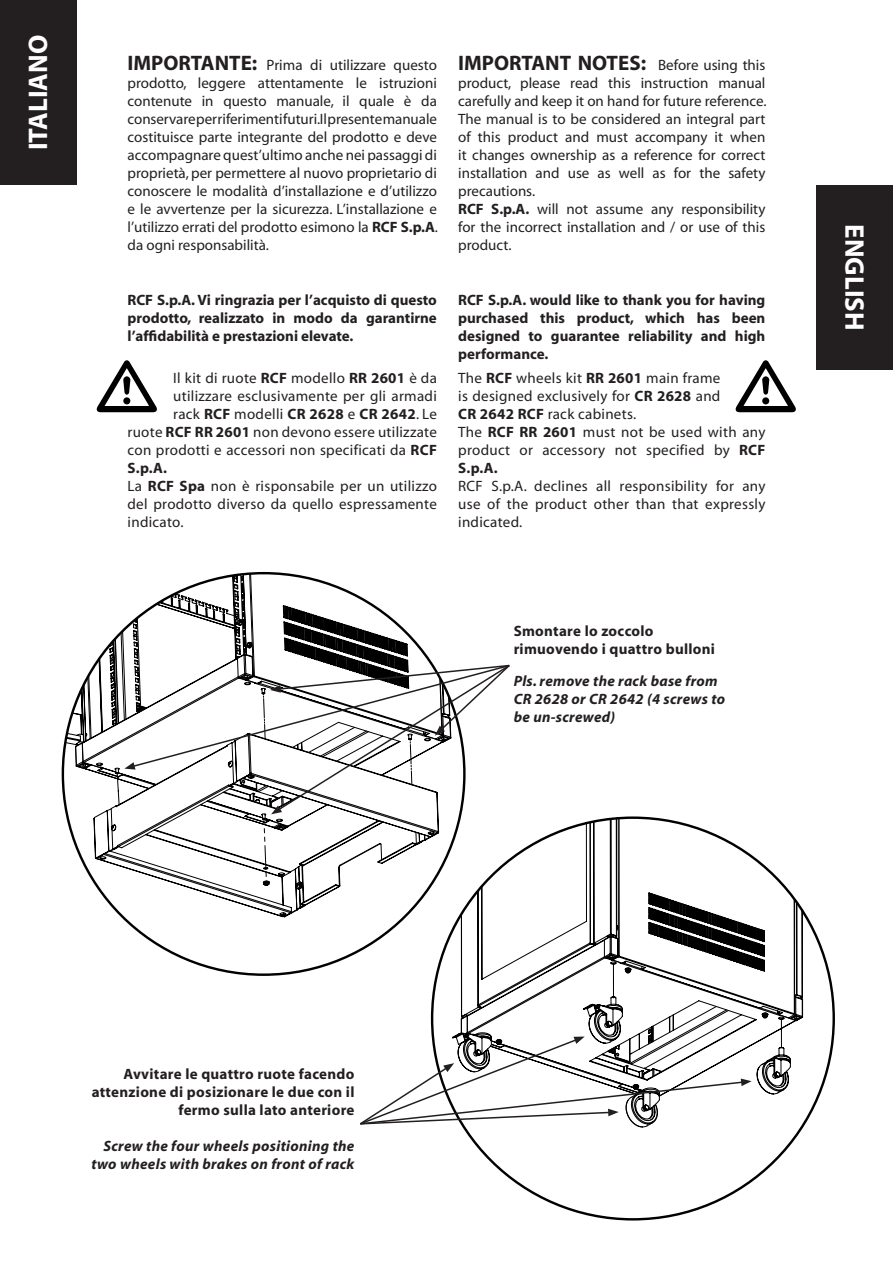
<style>
.page{position:relative;width:893px;height:1263px;background:#fff}
.page>*{position:absolute;margin:0;border:0;box-sizing:border-box;transform-origin:0 0}
.t1{font:700 27px "Myriad";color:#fff}
.t2{font:700 21px "Myriad";color:#231f20}
.t3{font:15px/18px "Myriad";letter-spacing:.015em;color:#231f20;text-align:justify}
.t4{font:700 15px/18px "Myriad";letter-spacing:.015em;color:#231f20;text-align:justify}
.t5{font:italic 700 15px/18px "Myriad";letter-spacing:.02em;color:#231f20}
.s1{font-weight:700;font-size:21px}
.s2{font-weight:700}
.s3{font-weight:400;font-size:15px}
</style>
<div class="page">
<div style="left:816px;top:185px;width:77px;height:185px;background:#231f20"></div>
<div style="left:0;top:0;width:77px;height:185px;background:#231f20"></div>
<svg style="left:97px;top:360px;width:60px;height:52px"></svg>
<svg style="left:736px;top:360px;width:60px;height:52px"></svg>
<svg style="left:65px;top:681px;width:19px;height:186px"></svg>
<svg style="left:87px;top:573px;width:708px;height:554px"></svg>
<h1 class="t1" style="left:24px;top:150px;width:117px;rotate:-90deg">ITALIANO</h1>
<p class="t3" style="left:128px;top:56px;width:312px"><span class="s1">IMPORTANTE:</span> Prima di utilizzare questo prodotto, leggere attentamente le istruzioni contenute in questo manuale, il quale è da conservare per riferimenti futuri.Il presente manuale costituisce parte integrante del prodotto e deve accompagnare quest’ultimo anche nei passaggi di proprietà, per permettere al nuovo proprietario di conoscere le modalità d’installazione e d’utilizzo e le avvertenze per la sicurezza. L’installazione e l’utilizzo errati del prodotto esimono la <span class="s2">RCF S.p.A</span>. da ogni responsabilità.</p>
<p class="t4" style="left:128px;top:291px;width:311px">RCF S.p.A. Vi ringrazia per l’acquisto di questo prodotto, realizzato in modo da garantirne l’affidabilità e prestazioni elevate.</p>
<p class="t3" style="left:173px;top:370px;width:265px">Il kit di ruote <span class="s2">RCF</span> modello <span class="s2">RR 2601</span> è da</p>
<p class="t3" style="left:173px;top:388px;width:265px">utilizzare esclusivamente per gli armadi</p>
<p class="t3" style="left:173px;top:406px;width:265px">rack <span class="s2">RCF</span> modelli <span class="s2">CR 2628</span> e <span class="s2">CR 2642</span>. Le</p>
<p class="t3" style="left:128px;top:424px;width:311px">ruote <span class="s2">RCF RR 2601</span> non devono essere utilizzate</p>
<p class="t3" style="left:128px;top:442px;width:311px">con prodotti e accessori non specificati da <span class="s2">RCF</span></p>
<p class="t4" style="left:128px;top:460px;width:41px">S.p.A.</p>
<p class="t3" style="left:128px;top:478px;width:311px">La <span class="s2">RCF Spa</span> non è risponsabile per un utilizzo</p>
<p class="t3" style="left:128px;top:496px;width:311px">del prodotto diverso da quello espressamente</p>
<p class="t3" style="left:128px;top:514px;width:57px">indicato.</p>
<h2 class="t2" style="left:458px;top:52px;width:309px">IMPORTANT NOTES: <span class="s3">Before using this</span></h2>
<p class="t3" style="left:458px;top:74px;width:310px;text-align:left">product, please read this instruction manual carefully and keep it on hand for future reference.<br>The manual is to be considered an integral part of this product and must accompany it when it changes ownership as a reference for correct installation and use as well as for the safety precautions.<br><span class="s2">RCF S.p.A.</span> will not assume any responsibility for the incorrect installation and / or use of this product.</p>
<p class="t4" style="left:458px;top:291px;width:309px">RCF S.p.A. would like to thank you for having purchased this product, which has been designed to guarantee reliability and high performance.</p>
<p class="t3" style="left:458px;top:370px;width:309px;text-align:left">The <span class="s2">RCF</span> wheels kit <span class="s2">RR 2601</span> main frame<br>is designed exclusively for <span class="s2">CR 2628</span> and<br><span class="s2">CR 2642 RCF</span> rack cabinets.<br>The <span class="s2">RCF RR 2601</span> must not be used with any product or accessory not specified by <span class="s2">RCF<br>S.p.A.</span></p>
<p class="t3" style="left:458px;top:478px;width:309px">RCF S.p.A. declines all responsibility for any use of the product other than that expressly indicated.</p>
<p class="t4" style="left:514px;top:623px;width:203px">Smontare lo zoccolo rimuovendo i quattro bulloni</p>
<p class="t5" style="left:514px;top:673px;width:213px">Pls. remove the rack base from<br>CR 2628 or CR 2642 (4 screws to be un-screwed)</p>
<h1 class="t1" style="left:868px;top:224px;width:108px;rotate:90deg">ENGLISH</h1>
<p class="t4" style="left:92px;top:1065px;width:264px;text-align:right">Avvitare le quattro ruote facendo attenzione di posizionare le due con il fermo sulla lato anteriore</p>
<p class="t5" style="left:91px;top:1137px;width:265px;text-align:right">Screw the four wheels positioning the two wheels with brakes on front of rack</p>
</div>
